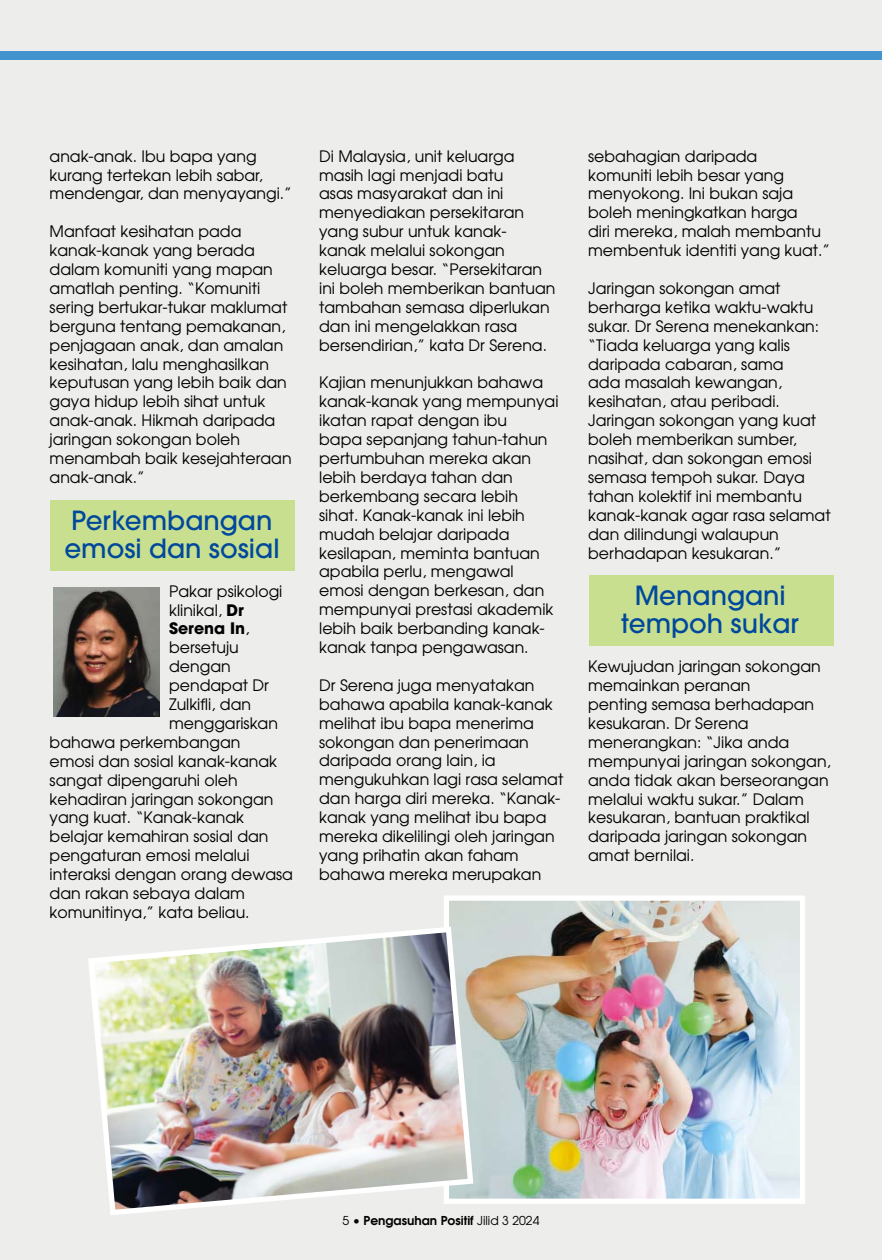
<style>
.page{position:relative;width:882px;height:1260px;background:#ededec}
.page>*{position:absolute;margin:0;border:0;box-sizing:border-box;transform-origin:0 0}
.t1{font:500 26.25px/28px "Avant Garde";color:#00489c;text-align:center}
.t2{font:15.75px/18.9px "Avant Garde";color:#000}
.t3{font:700 15.75px "Avant Garde";color:#000}
.t4{font:600 12.25px "Avant Garde";color:#000}
.s1{font-weight:700}
.s2{font-weight:400}
</style>
<div class="page">
<div style="left:0;top:52px;width:882px;height:8px;background:#4393cf"></div>
<div style="left:50px;top:500px;width:244px;height:71px;background:#c8df90"></div>
<div style="left:589px;top:576px;width:244px;height:70px;background:#c8df90"></div>
<img style="left:450px;top:901px;width:349px;height:297px">
<div style="left:444px;top:895px;width:361px;height:309px;border:5px solid #fff"></div>
<img style="left:88px;top:924px;width:388px;height:291px">
<img style="left:53px;top:587px;width:106px;height:130px">
<p class="t2" style="left:50px;top:148px;width:244px">anak-anak. Ibu bapa yang kurang tertekan lebih sabar, mendengar, dan menyayangi.”</p>
<p class="t2" style="left:50px;top:224px;width:244px">Manfaat kesihatan pada kanak-kanak yang berada dalam komuniti yang mapan amatlah penting. “Komuniti sering bertukar-tukar maklumat berguna tentang pemakanan, penjagaan anak, dan amalan kesihatan, lalu menghasilkan keputusan yang lebih baik dan gaya hidup lebih sihat untuk anak-anak. Hikmah daripada jaringan sokongan boleh menambah baik kesejahteraan anak-anak.”</p>
<h1 class="t1" style="left:64px;top:509px;width:217px;text-align:left">Perkembangan emosi dan sosial</h1>
<p class="t2" style="left:169px;top:583px;width:115px">Pakar psikologi</p>
<p class="t2" style="left:169px;top:602px;width:76px">klinikal, <span class="s1">Dr</span></p>
<p class="t3" style="left:169px;top:623px;width:82px">Serena In<span class="s2">,</span></p>
<p class="t2" style="left:169px;top:640px;width:71px">bersetuju</p>
<p class="t2" style="left:169px;top:658px;width:63px">dengan</p>
<p class="t2" style="left:169px;top:677px;width:101px">pendapat Dr</p>
<p class="t2" style="left:169px;top:696px;width:84px">Zulkifli, dan</p>
<p class="t2" style="left:169px;top:715px;width:110px">menggariskan</p>
<p class="t2" style="left:50px;top:734px;width:192px">bahawa perkembangan</p>
<p class="t2" style="left:50px;top:753px;width:229px">emosi dan sosial kanak-kanak</p>
<p class="t2" style="left:50px;top:772px;width:190px">sangat dipengaruhi oleh</p>
<p class="t2" style="left:50px;top:791px;width:225px">kehadiran jaringan sokongan</p>
<p class="t2" style="left:50px;top:810px;width:196px">yang kuat. “Kanak-kanak</p>
<p class="t2" style="left:50px;top:829px;width:220px">belajar kemahiran sosial dan</p>
<p class="t2" style="left:50px;top:847px;width:202px">pengaturan emosi melalui</p>
<p class="t2" style="left:50px;top:866px;width:245px">interaksi dengan orang dewasa</p>
<p class="t2" style="left:50px;top:885px;width:197px">dan rakan sebaya dalam</p>
<p class="t2" style="left:50px;top:904px;width:202px">komunitinya,” kata beliau.</p>
<p class="t2" style="left:319px;top:148px;width:238px">Di Malaysia, unit keluarga masih lagi menjadi batu<br>asas masyarakat dan ini menyediakan persekitaran yang subur untuk kanak&shy;kanak melalui sokongan keluarga besar. “Persekitaran ini boleh memberikan bantuan tambahan semasa diperlukan dan ini mengelakkan rasa bersendirian,” kata Dr Serena.</p>
<p class="t2" style="left:319px;top:375px;width:241px">Kajian menunjukkan bahawa kanak-kanak yang mempunyai ikatan rapat dengan ibu<br>bapa sepanjang tahun-tahun pertumbuhan mereka akan lebih berdaya tahan dan berkembang secara lebih sihat. Kanak-kanak ini lebih mudah belajar daripada kesilapan, meminta bantuan apabila perlu, mengawal emosi dengan berkesan, dan mempunyai prestasi akademik lebih baik berbanding kanak&shy;kanak tanpa pengawasan.</p>
<p class="t2" style="left:319px;top:677px;width:246px">Dr Serena juga menyatakan bahawa apabila kanak-kanak melihat ibu bapa menerima sokongan dan penerimaan daripada orang lain, ia mengukuhkan lagi rasa selamat dan harga diri mereka. “Kanak&shy;kanak yang melihat ibu bapa mereka dikelilingi oleh jaringan yang prihatin akan faham bahawa mereka merupakan</p>
<p class="t2" style="left:588px;top:148px;width:244px">sebahagian daripada<br>komuniti lebih besar yang menyokong. Ini bukan saja boleh meningkatkan harga<br>diri mereka, malah membantu membentuk identiti yang kuat.”</p>
<p class="t2" style="left:588px;top:280px;width:244px">Jaringan sokongan amat berharga ketika waktu-waktu sukar. Dr Serena menekankan: “Tiada keluarga yang kalis daripada cabaran, sama<br>ada masalah kewangan, kesihatan, atau peribadi.<br>Jaringan sokongan yang kuat boleh memberikan sumber, nasihat, dan sokongan emosi semasa tempoh sukar. Daya tahan kolektif ini membantu kanak-kanak agar rasa selamat dan dilindungi walaupun berhadapan kesukaran.”</p>
<h1 class="t1" style="left:622px;top:584px;width:179px">Menangani tempoh sukar</h1>
<p class="t2" style="left:588px;top:658px;width:244px">Kewujudan jaringan sokongan memainkan peranan<br>penting semasa berhadapan kesukaran. Dr Serena menerangkan: “Jika anda mempunyai jaringan sokongan, anda tidak akan berseorangan melalui waktu sukar.” Dalam kesukaran, bantuan praktikal daripada jaringan sokongan amat bernilai.</p>
<p class="t4" style="left:342px;top:1216px;width:199px"><span class="s2">5 •</span> Pengasuhan Positif <span class="s2">Jilid 3 2024</span></p>
</div>
